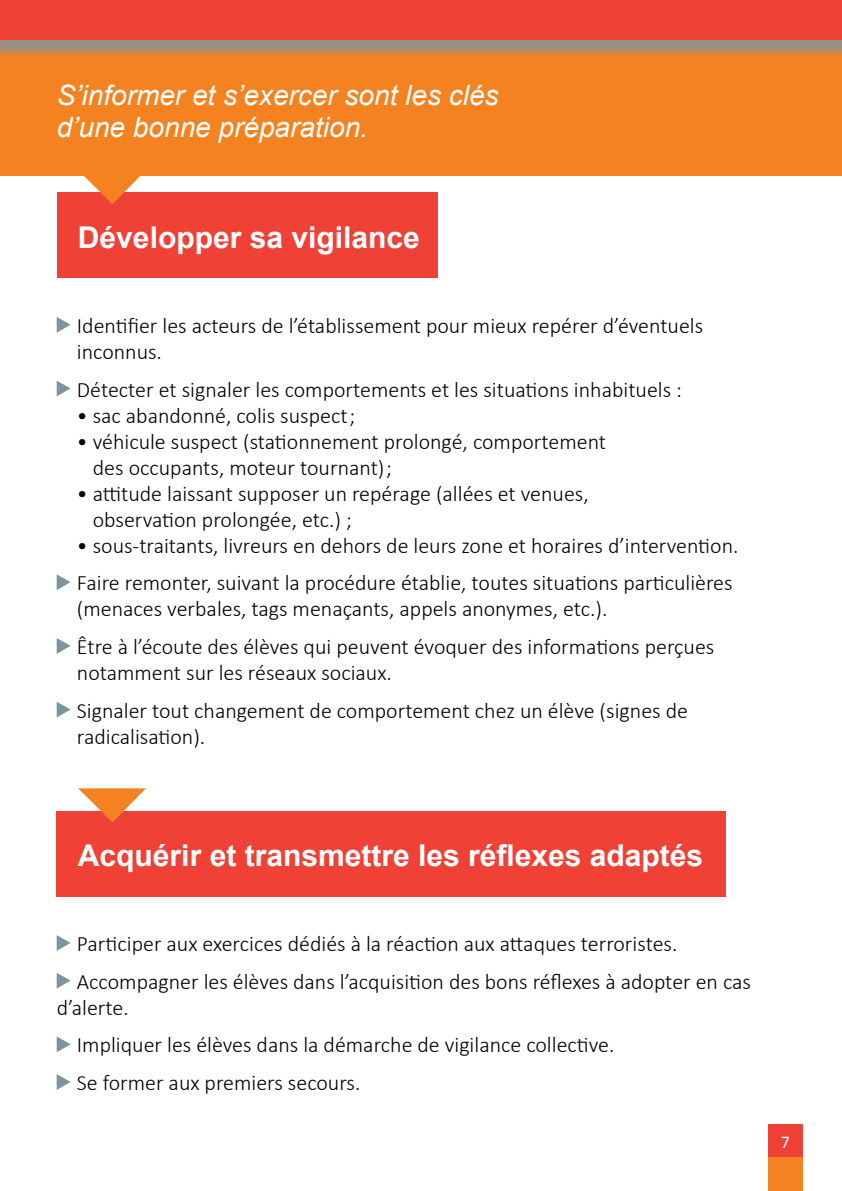
<style>
.page{position:relative;width:842px;height:1191px;background:#fff}
.page>*{position:absolute;margin:0;border:0;box-sizing:border-box;transform-origin:0 0}
.t1{font:700 30px "Arial";color:#fff}
.t2{font:italic 28px/32px "Arial";color:#fff}
.t3{font:700 24px "Arial";color:#fff}
.t4{font:300 22px/37.6px "Calibri";color:#000}
.t5{font:18px "Calibri";color:#fff}
</style>
<div class="page">
<div style="left:768px;top:1124px;width:34px;height:33px;background:#ef4136"></div>
<div style="left:768px;top:1157px;width:34px;height:34px;background:#f58220"></div>
<div style="left:0;top:0;width:842px;height:176px;background:#f58220"></div>
<div style="left:0;top:0;width:842px;height:59px;background:#7a94a2;opacity:.8"></div>
<div style="left:0;top:0;width:842px;height:40px;background:#ef4136"></div>
<div style="left:57px;top:193px;width:381px;height:85px;background:#ef4136"></div>
<div style="left:57px;top:811px;width:669px;height:85px;background:#ef4136"></div>
<svg style="left:57px;top:317px;width:14px;height:16px"></svg>
<svg style="left:57px;top:381px;width:14px;height:15px"></svg>
<svg style="left:57px;top:574px;width:14px;height:16px"></svg>
<svg style="left:57px;top:638px;width:14px;height:16px"></svg>
<svg style="left:57px;top:702px;width:14px;height:15px"></svg>
<svg style="left:57px;top:935px;width:14px;height:16px"></svg>
<svg style="left:57px;top:973px;width:14px;height:15px"></svg>
<svg style="left:57px;top:1036px;width:14px;height:16px"></svg>
<svg style="left:57px;top:1074px;width:14px;height:16px"></svg>
<svg style="left:78px;top:176px;width:68px;height:28px"></svg>
<svg style="left:78px;top:788px;width:68px;height:34px"></svg>
<p class="t2" style="left:57px;top:79px;width:443px">S’informer et s’exercer sont les clés d’une bonne préparation.</p>
<h1 class="t1" style="left:78px;top:217px;width:343px">Développer sa vigilance</h1>
<p class="t3" style="left:57px;top:222px;width:290px">d’une bonne préparation.</p>
<p class="t4" style="left:77px;top:312px;width:628px;line-height:26px">Identifier les acteurs de l’établissement pour mieux repérer d’éventuels inconnus.</p>
<p class="t4" style="left:77px;top:370px;width:607px">Détecter et signaler les comportements et les situations inhabituels :</p>
<p class="t4" style="left:77px;top:396px;width:280px">• sac abandonné, colis suspect ;</p>
<p class="t4" style="left:93px;top:428px;width:515px;line-height:26px;text-indent:-16px">• véhicule suspect (stationnement prolongé, comportement des occupants, moteur tournant) ;</p>
<p class="t4" style="left:93px;top:480px;width:498px;line-height:26px;text-indent:-16px">• attitude laissant supposer un repérage (allées et venues, observation prolongée, etc.) ;</p>
<p class="t4" style="left:77px;top:526px;width:663px">• sous-traitants, livreurs en dehors de leurs zone et horaires d’intervention.<br>Faire remonter, suivant la procédure établie, toutes situations particulières</p>
<p class="t4" style="left:77px;top:590px;width:639px">(menaces verbales, tags menaçants, appels anonymes, etc.).<br>Être à l’écoute des élèves qui peuvent évoquer des informations perçues</p>
<p class="t4" style="left:77px;top:654px;width:613px">notamment sur les réseaux sociaux.<br>Signaler tout changement de comportement chez un élève (signes de</p>
<p class="t4" style="left:77px;top:717px;width:130px">radicalisation).</p>
<h1 class="t1" style="left:78px;top:835px;width:627px">Acquérir et transmettre les réflexes adaptés</h1>
<p class="t3" style="left:57px;top:840px;width:290px">d’une bonne préparation.</p>
<p class="t4" style="left:77px;top:924px;width:676px">Participer aux exercices dédiés à la réaction aux attaques terroristes.<br>Accompagner les élèves dans l’acquisition des bons réflexes à adopter en cas</p>
<p class="t4" style="left:77px;top:988px;width:539px;text-indent:-20px">d’alerte.<br>Impliquer les élèves dans la démarche de vigilance collective.<br>Se former aux premiers secours.</p>
<p class="t5" style="left:781px;top:1130px;width:11px">7</p>
</div>
